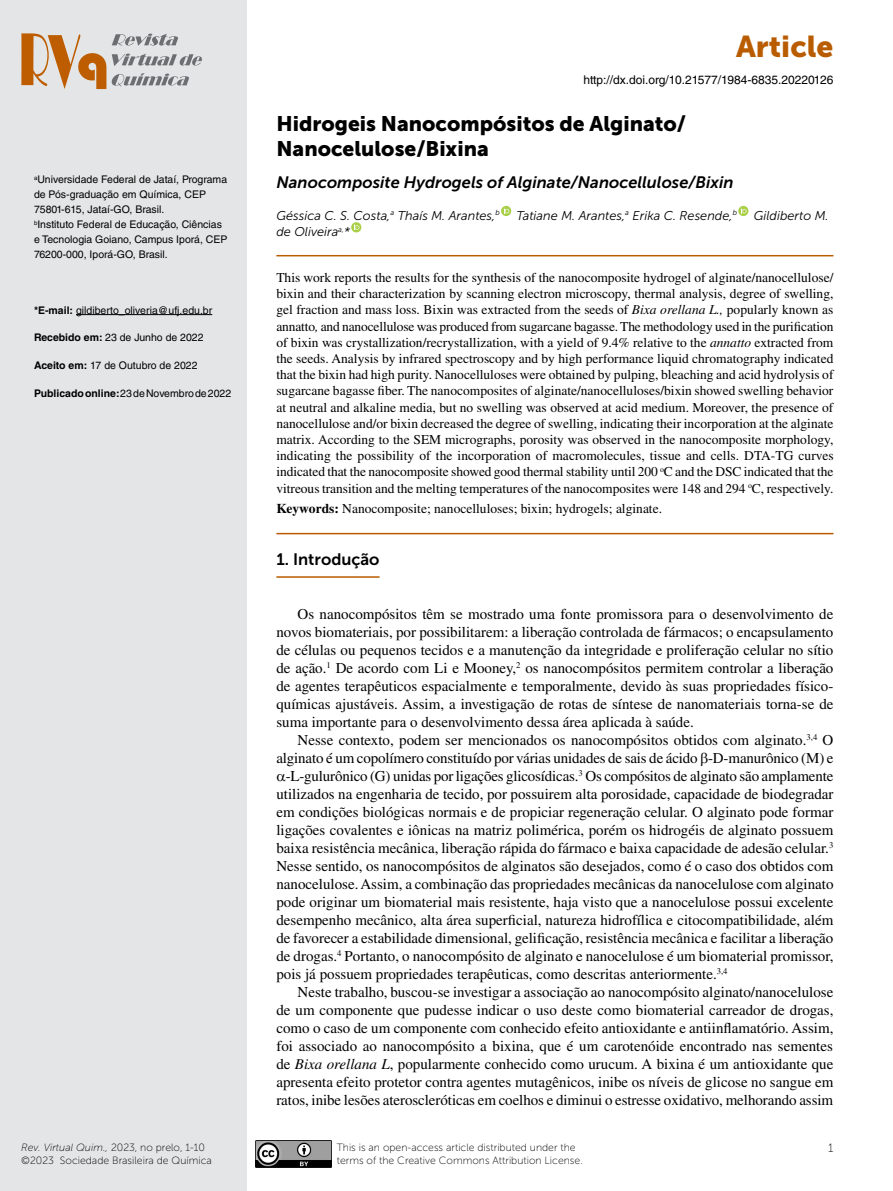
<style>
.page{position:relative;width:893px;height:1191px;background:#fff}
.page>*{position:absolute;margin:0;border:0;box-sizing:border-box;transform-origin:0 0}
.t1{font:30px "Museo Sans 900";color:#b95c00}
.t2{font:21px/25.2px "Museo Sans 900";color:#000}
.t3{font:italic 16.5px "Museo Sans 700";color:#000}
.t4{font:16.5px "Museo Sans 700";color:#000}
.t5{font:15px/18px "Times LT Std";color:#000;text-align:justify}
.t6{font:13.5px/16.2px "Times LT Std";color:#000;text-align:justify}
.t7{font:italic 12.75px "Museo Sans 300";color:#000}
.t8{font:12px "Helvetica LT Std";color:#000}
.t9{font:12px "Museo Sans 100";color:#000}
.t10{font:10.5px/15px "Helvetica LT Std";color:#000}
.t11{font:10.5px/12.6px "Museo Sans 100";color:#000}
.s1{font-weight:700}
.s2{font-style:italic}
</style>
<div class="page">
<div style="left:0;top:0;width:246px;height:1191px;background:#e4e5e6"></div>
<img style="left:255px;top:1140px;width:77px;height:27px">
<svg style="left:21px;top:33px;width:85px;height:56px"></svg>
<svg style="left:112px;top:73px;width:77px;height:13px"></svg>
<svg style="left:112px;top:54px;width:90px;height:12px"></svg>
<svg style="left:112px;top:34px;width:66px;height:12px"></svg>
<hr style="left:76px;top:314px;width:136px;height:1px;background:#000">
<hr style="left:276px;top:255px;width:557px;height:1px;background:#b95c00">
<hr style="left:276px;top:533px;width:557px;height:1px;background:#b95c00">
<hr style="left:276px;top:576px;width:104px;height:2px;background:#b95c00">
<svg style="left:501px;top:206px;width:10px;height:10px"></svg>
<svg style="left:504px;top:208px;width:5px;height:5px"></svg>
<svg style="left:738px;top:206px;width:10px;height:10px"></svg>
<svg style="left:741px;top:208px;width:5px;height:5px"></svg>
<svg style="left:351px;top:222px;width:10px;height:10px"></svg>
<svg style="left:354px;top:224px;width:5px;height:6px"></svg>
<p class="t10" style="left:34px;top:172px;width:195px"><sup>a</sup>Universidade Federal de Jataí, Programa de Pós-graduação em Química, CEP 75801-615, Jataí-GO, Brasil.<br><sup>b</sup>Instituto Federal de Educação, Ciências e Tecnologia Goiano, Campus Iporá, CEP 76200-000, Iporá-GO, Brasil.</p>
<p class="t10" style="left:34px;top:302px;width:180px"><span class="s1">*E-mail:</span> gildiberto_oliveria@ufj.edu.br</p>
<p class="t10" style="left:34px;top:330px;width:171px"><span class="s1">Recebido em:</span> 23 de Junho de 2022</p>
<p class="t10" style="left:34px;top:358px;width:165px"><span class="s1">Aceito em:</span> 17 de Outubro de 2022</p>
<p class="t10" style="left:34px;top:386px;width:199px"><span class="s1">Publicado online:</span> 23 de Novembro de 2022</p>
<p class="t11" style="left:21px;top:1141px;width:192px"><span class="s2">Rev. Virtual Quim.,</span> 2023, no prelo, 1-10 ©2023 Sociedade Brasileira de Química</p>
<h1 class="t1" style="left:736px;top:29px;width:99px">Article</h1>
<p class="t8" style="left:584px;top:72px;width:251px">http://dx.doi.org/10.21577/1984-6835.20220126</p>
<h2 class="t2" style="left:276px;top:111px;width:411px">Hidrogeis Nanocompósitos de Alginato/<br>Nanocelulose/Bixina</h2>
<p class="t3" style="left:276px;top:173px;width:459px">Nanocomposite Hydrogels of Alginate/Nanocellulose/Bixin</p>
<p class="t7" style="left:276px;top:208px;width:225px">Géssica C. S. Costa,<sup>a</sup> Thaís M. Arantes,<sup>b</sup></p>
<p class="t7" style="left:516px;top:208px;width:222px">Tatiane M. Arantes,<sup>a</sup> Erika C. Resende,<sup>b</sup></p>
<p class="t7" style="left:754px;top:208px;width:76px">Gildiberto M.</p>
<p class="t7" style="left:276px;top:225px;width:75px">de Oliveira<sup>a,</sup>*</p>
<p class="t6" style="left:276px;top:269px;width:559px">This work reports the results for the synthesis of the nanocomposite hydrogel of alginate/nanocellulose/ bixin and their characterization by scanning electron microscopy, thermal analysis, degree of swelling, gel fraction and mass loss. Bixin was extracted from the seeds of <span class="s2">Bixa orellana L.,</span> popularly known as annatto<span class="s2">,</span> and nanocellulose was produced from sugarcane bagasse. The methodology used in the purification of bixin was crystallization/recrystallization, with a yield of 9.4% relative to the <span class="s2">annatto</span> extracted from the seeds. Analysis by infrared spectroscopy and by high performance liquid chromatography indicated that the bixin had high purity. Nanocelluloses were obtained by pulping, bleaching and acid hydrolysis of sugarcane bagasse fiber. The nanocomposites of alginate/nanocelluloses/bixin showed swelling behavior at neutral and alkaline media, but no swelling was observed at acid medium. Moreover, the presence of nanocellulose and/or bixin decreased the degree of swelling, indicating their incorporation at the alginate matrix. According to the SEM micrographs, porosity was observed in the nanocomposite morphology, indicating the possibility of the incorporation of macromolecules, tissue and cells. DTA-TG curves indicated that the nanocomposite showed good thermal stability until 200 <sup>o</sup>C and the DSC indicated that the vitreous transition and the melting temperatures of the nanocomposites were 148 and 294 <sup>o</sup>C, respectively.</p>
<p class="t6" style="left:276px;top:500px;width:387px"><span class="s1">Keywords:</span> Nanocomposite; nanocelluloses; bixin; hydrogels; alginate.</p>
<p class="t4" style="left:276px;top:550px;width:105px">1. Introdução</p>
<p class="t5" style="left:276px;top:605px;width:559px;text-indent:21px">Os nanocompósitos têm se mostrado uma fonte promissora para o desenvolvimento de novos biomateriais, por possibilitarem: a liberação controlada de fármacos; o encapsulamento de células ou pequenos tecidos e a manutenção da integridade e proliferação celular no sítio de ação.<sup>1</sup> De acordo com Li e Mooney,<sup>2</sup> os nanocompósitos permitem controlar a liberação de agentes terapêuticos espacialmente e temporalmente, devido às suas propriedades físico&shy;químicas ajustáveis. Assim, a investigação de rotas de síntese de nanomateriais torna-se de suma importante para o desenvolvimento dessa área aplicada à saúde.</p>
<p class="t5" style="left:298px;top:731px;width:537px">Nesse contexto, podem ser mencionados os nanocompósitos obtidos com alginato.<sup>3,4</sup> O</p>
<p class="t5" style="left:276px;top:749px;width:559px">alginato é um copolímero constituído por várias unidades de sais de ácido -D-manurônico (M) e</p>
<p class="t5" style="left:286px;top:767px;width:549px">-L-gulurônico (G) unidas por ligações glicosídicas.<sup>3</sup> Os compósitos de alginato são amplamente</p>
<p class="t5" style="left:276px;top:785px;width:559px">utilizados na engenharia de tecido, por possuirem alta porosidade, capacidade de biodegradar</p>
<p class="t5" style="left:276px;top:803px;width:558px">em condições biológicas normais e de propiciar regeneração celular. O alginato pode formar</p>
<p class="t5" style="left:276px;top:821px;width:559px">ligações covalentes e iônicas na matriz polimérica, porém os hidrogéis de alginato possuem</p>
<p class="t5" style="left:276px;top:839px;width:559px">baixa resistência mecânica, liberação rápida do fármaco e baixa capacidade de adesão celular.<sup>3</sup></p>
<p class="t5" style="left:276px;top:857px;width:558px">Nesse sentido, os nanocompósitos de alginatos são desejados, como é o caso dos obtidos com</p>
<p class="t5" style="left:276px;top:875px;width:559px">nanocelulose. Assim, a combinação das propriedades mecânicas da nanocelulose com alginato</p>
<p class="t5" style="left:276px;top:893px;width:559px">pode originar um biomaterial mais resistente, haja visto que a nanocelulose possui excelente</p>
<p class="t5" style="left:276px;top:911px;width:558px">desempenho mecânico, alta área superficial, natureza hidrofílica e citocompatibilidade, além</p>
<p class="t5" style="left:276px;top:929px;width:558px">de favorecer a estabilidade dimensional, gelificação, resistência mecânica e facilitar a liberação</p>
<p class="t5" style="left:276px;top:947px;width:559px">de drogas.<sup>4</sup> Portanto, o nanocompósito de alginato e nanocelulose é um biomaterial promissor,</p>
<p class="t5" style="left:276px;top:965px;width:453px">pois já possuem propriedades terapêuticas, como descritas anteriormente.<sup>3,4</sup></p>
<p class="t5" style="left:298px;top:983px;width:537px">Neste trabalho, buscou-se investigar a associação ao nanocompósito alginato/nanocelulose</p>
<p class="t5" style="left:276px;top:1001px;width:559px">de um componente que pudesse indicar o uso deste como biomaterial carreador de drogas,</p>
<p class="t5" style="left:276px;top:1019px;width:559px">como o caso de um componente com conhecido efeito antioxidante e antiinflamatório. Assim,</p>
<p class="t5" style="left:276px;top:1037px;width:558px">foi associado ao nanocompósito a bixina, que é um carotenóide encontrado nas sementes</p>
<p class="t5" style="left:276px;top:1055px;width:558px">de <span class="s2">Bixa orellana L</span>, popularmente conhecido como urucum. A bixina é um antioxidante que</p>
<p class="t5" style="left:276px;top:1073px;width:558px">apresenta efeito protetor contra agentes mutagênicos, inibe os níveis de glicose no sangue em</p>
<p class="t5" style="left:276px;top:1091px;width:558px">ratos, inibe lesões ateroscleróticas em coelhos e diminui o estresse oxidativo, melhorando assim</p>
<p class="t11" style="left:337px;top:1141px;width:248px">This is an open-access article distributed under the terms of the Creative Commons Attribution License.</p>
<p class="t9" style="left:828px;top:1141px;width:7px">1</p>
</div>
